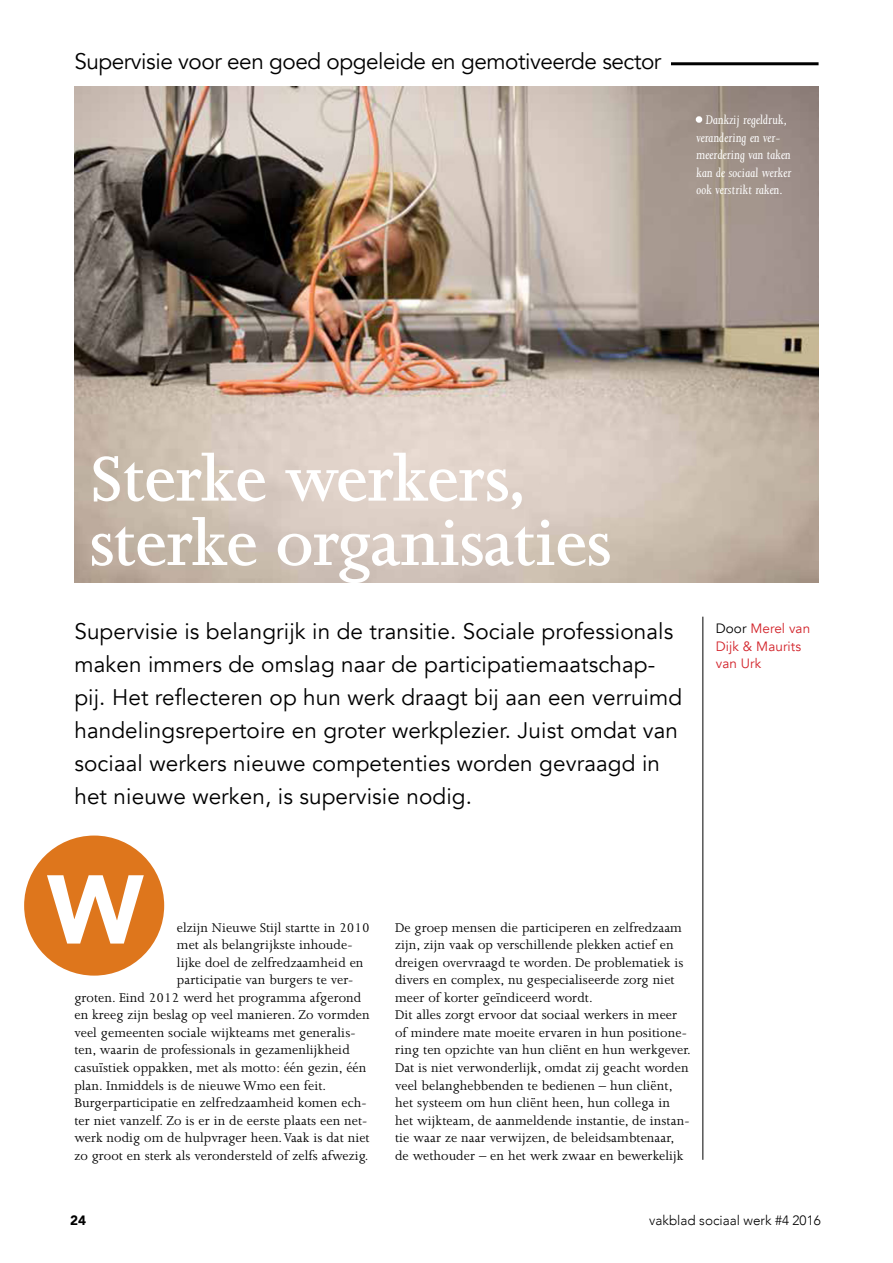
<style>
.page{position:relative;width:893px;height:1263px;background:#fff}
.page>*{position:absolute;margin:0;border:0;box-sizing:border-box;transform-origin:0 0}
.t1{font:900 96.45px "Avenir";color:#fff}
.t2{font:600 72.9px/64.3px "Joanna";letter-spacing:-.01em;color:#fff}
.t3{font:22.5px/33px "Avenir";letter-spacing:.005em;color:#000}
.t4{font:22.5px "Avenir";letter-spacing:-.02em;color:#000}
.t5{font:14.55px/17.5px "Joanna";letter-spacing:.005em;color:#000}
.t6{font:italic 14.25px/17.5px "Joanna";letter-spacing:.005em;color:#fff}
.t7{font:13.5px/17.5px "Avenir";letter-spacing:.005em;color:#d2232a}
.t8{font:300 13.5px "Avenir";color:#000}
.t9{font:900 13.5px "Avenir";color:#000}
.s1{font-style:normal}
.s2{color:#000}
</style>
<div class="page">
<img style="left:74px;top:86px;width:745px;height:496px">
<hr style="left:671px;top:62px;width:148px;height:3px;background:#000">
<div style="left:24px;top:835px;width:140px;height:141px;background:#de761c;border-radius:50%"></div>
<hr style="left:703px;top:617px;width:1px;height:543px;background:#000">
<div style="left:696px;top:116px;width:6px;height:7px;border:3px solid #fff;border-radius:50%"></div>
<h3 class="t4" style="left:74px;top:47px;width:588px">Supervisie voor een goed opgeleide en gemotiveerde sector</h3>
<p class="t6" style="left:696px;top:111px;width:97px"><span class="s1">•</span> Dankzij regeldruk, verandering en ver&shy;meerdering van taken kan de sociaal werker ook verstrikt raken.</p>
<h2 class="t2" style="left:90px;top:447px;width:523px">Sterke werkers, sterke organisaties</h2>
<p class="t3" style="left:74px;top:615px;width:609px">Supervisie is belangrijk in de transitie. Sociale professionals maken immers de omslag naar de participatiemaatschap&shy;pij. Het reflecteren op hun werk draagt bij aan een verruimd handelingsrepertoire en groter werkplezier. Juist omdat van sociaal werkers nieuwe competenties worden gevraagd in het nieuwe werken, is supervisie nodig.</p>
<p class="t7" style="left:716px;top:620px;width:96px"><span class="s2">Door</span> Merel van<br>Dijk &amp; Maurits van Urk</p>
<h1 class="t1" style="left:47px;top:827px;width:98px">W</h1>
<p class="t5" style="left:177px;top:918px;width:194px">elzijn Nieuwe Stijl startte in 2010</p>
<p class="t5" style="left:177px;top:936px;width:177px">met als belangrijkste inhoude-</p>
<p class="t5" style="left:177px;top:954px;width:188px">lijke doel de zelfredzaamheid en</p>
<p class="t5" style="left:177px;top:971px;width:178px">participatie van burgers te ver-</p>
<p class="t5" style="left:74px;top:989px;width:288px">groten. Eind 2012 werd het programma afgerond</p>
<p class="t5" style="left:74px;top:1006px;width:297px">en kreeg zijn beslag op veel manieren. Zo vormden</p>
<p class="t5" style="left:74px;top:1024px;width:283px">veel gemeenten sociale wijkteams met generalis-</p>
<p class="t5" style="left:74px;top:1041px;width:277px">ten, waarin de professionals in gezamenlijkheid</p>
<p class="t5" style="left:74px;top:1059px;width:294px">casuïstiek oppakken, met als motto: één gezin, één</p>
<p class="t5" style="left:74px;top:1076px;width:253px">plan. Inmiddels is de nieuwe Wmo een feit.</p>
<p class="t5" style="left:74px;top:1094px;width:294px">Burgerparticipatie en zelfredzaamheid komen ech-</p>
<p class="t5" style="left:74px;top:1112px;width:295px">ter niet vanzelf. Zo is er in de eerste plaats een net-</p>
<p class="t5" style="left:74px;top:1129px;width:297px">werk nodig om de hulpvrager heen. Vaak is dat niet</p>
<p class="t5" style="left:74px;top:1147px;width:295px">zo groot en sterk als verondersteld of zelfs afwezig.</p>
<p class="t5" style="left:395px;top:918px;width:297px">De groep mensen die participeren en zelfredzaam zijn, zijn vaak op verschillende plekken actief en dreigen overvraagd te worden. De problematiek is divers en complex, nu gespecialiseerde zorg niet meer of korter geïndiceerd wordt.<br>Dit alles zorgt ervoor dat sociaal werkers in meer of mindere mate moeite ervaren in hun positione&shy;ring ten opzichte van hun cliënt en hun werkgever.<br>Dat is niet verwonderlijk, omdat zij geacht worden veel belanghebbenden te bedienen – hun cliënt, het systeem om hun cliënt heen, hun collega in het wijkteam, de aanmeldende instantie, de instan&shy;tie waar ze naar verwijzen, de beleidsambtenaar, de wethouder – en het werk zwaar en bewerkelijk</p>
<p class="t9" style="left:70px;top:1209px;width:17px">24</p>
<p class="t8" style="left:649px;top:1213px;width:173px">vakblad sociaal werk #4 2016</p>
</div>
